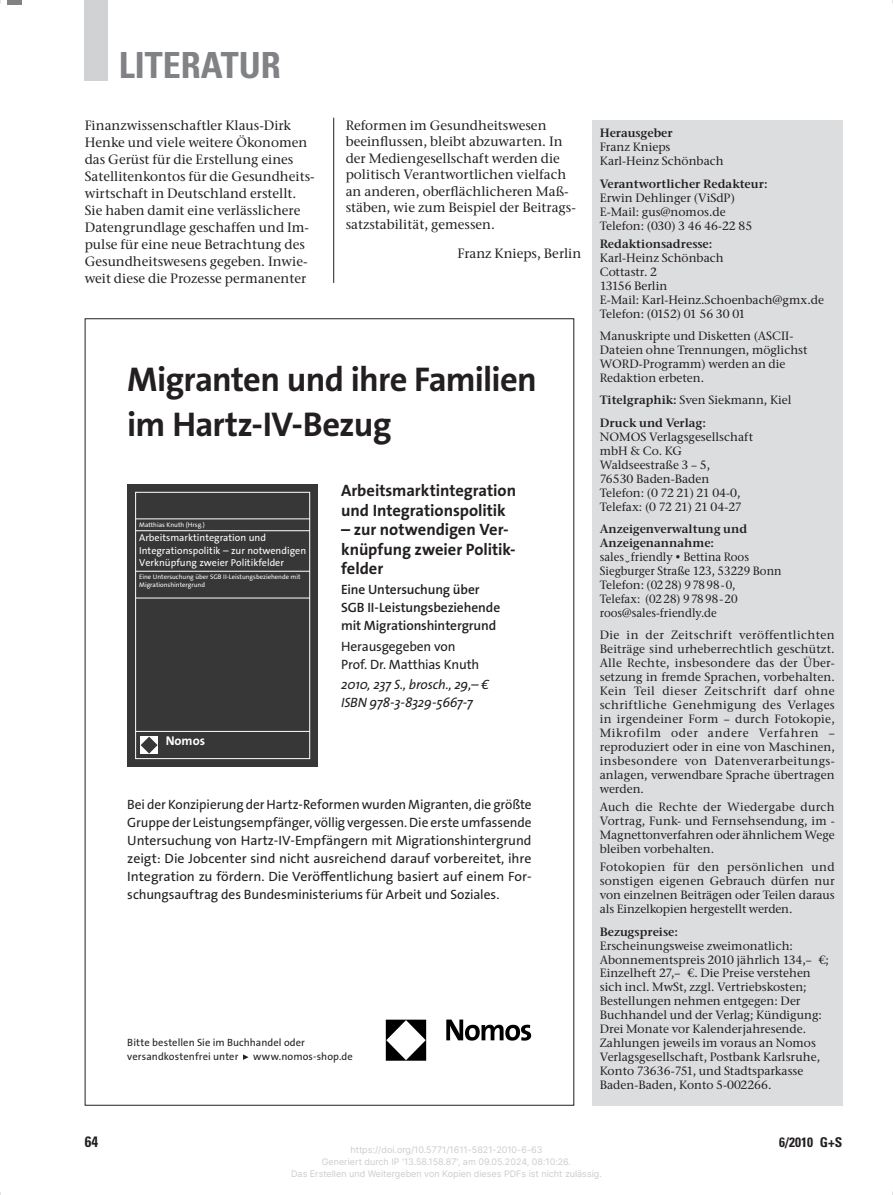
<style>
.page{position:relative;width:893px;height:1195px;background:#fff}
.page>*{position:absolute;margin:0;border:0;box-sizing:border-box;transform-origin:0 0}
.t1{font:700 condensed 36px "Univers LT";color:#808285}
.t2{font:700 34.5px/45px "The Sans Os F";letter-spacing:-.025em;color:#231f20}
.t3{font:700 16.5px/19.5px "The Sans Os F";letter-spacing:-.005em;color:#231f20}
.t4{font:700 condensed 15px "Univers LT";color:#231f20}
.t5{font:500 13.5px/17px "Stone Serif ITC";color:#231f20}
.t6{font:13.5px/18px "The Sans Os F";letter-spacing:-.01em;color:#231f20}
.t7{font:600 13.5px/18px "The Sans Os F";letter-spacing:-.01em;color:#231f20}
.t8{font:italic 13.5px/18px "The Sans Os F";letter-spacing:-.015em;color:#231f20}
.t9{font:700 condensed 13.5px "Univers LT";color:#231f20}
.t10{font:700 12.75px "The Sans Os F";color:#fff}
.t11{font:500 12px/14px "Stone Serif ITC";color:#231f20}
.t12{font:12px/14px "Stone Serif ITC Semi";color:#231f20}
.t13{font:500 12px/14px "Stone Serif ITC";color:#231f20;scale:.95 1}
.t14{font:10.5px/13.5px "The Sans Os F";letter-spacing:.01em;color:#231f20}
.t15{font:10.05px/12.3px "The Sans Os F";color:#fff}
.t16{font:9px/12px "Inter";color:#ccc;text-align:center}
.t17{font:6.6px/7.9px "The Sans Os F";color:#fff}
.s1{font-family:"Stone Serif ITC Semi";font-weight:400}
</style>
<div class="page">
<div style="left:7px;top:0;width:15px;height:5px;background:#808285"></div>
<hr style="left:333px;top:118px;width:1px;height:165px;background:#231f20">
<div style="left:85px;top:0;width:23px;height:80px;background:#d1d2d4"></div>
<div style="left:592px;top:120px;width:249px;height:985px;background:#dcdddf"></div>
<img style="left:385px;top:1019px;width:146px;height:42px">
<svg style="left:243px;top:1054px;width:5px;height:5px"></svg>
<div style="left:127px;top:484px;width:191px;height:282px;background:#373737"></div>
<div style="left:135px;top:492px;width:175px;height:266px;border:1px solid #fff"></div>
<hr style="left:135px;top:518px;width:175px;height:1px;background:#fff">
<hr style="left:135px;top:530px;width:175px;height:1px;background:#fff">
<hr style="left:135px;top:571px;width:175px;height:1px;background:#fff">
<hr style="left:135px;top:597px;width:175px;height:1px;background:#fff">
<hr style="left:135px;top:731px;width:175px;height:1px;background:#fff">
<div style="left:140px;top:736px;width:18px;height:17px;background:#fff"></div>
<svg style="left:141px;top:736px;width:16px;height:17px"></svg>
<h1 class="t1" style="left:119px;top:43px;width:163px">LITERATUR</h1>
<p class="t5" style="left:85px;top:116px;width:231px">Finanzwissenschaftler Klaus-Dirk Henke und viele weitere Ökonomen das Gerüst für die Erstellung eines Satellitenkontos für die Gesundheits&shy;wirtschaft in Deutschland erstellt.<br>Sie haben damit eine verlässlichere Datengrundlage geschaffen und Im&shy;pulse für eine neue Betrachtung des Gesundheitswesens gegeben. Inwie&shy;weit diese die Prozesse permanenter</p>
<p class="t5" style="left:345px;top:116px;width:231px;line-height:16.5px">Reformen im Gesundheitswesen beeinflussen, bleibt abzuwarten. In der Mediengesellschaft werden die politisch Verantwortlichen vielfach an anderen, oberflächlicheren Maß&shy;stäben, wie zum Beispiel der Beitrags&shy;satzstabilität, gemessen.</p>
<p class="t5" style="left:457px;top:244px;width:125px">Franz Knieps, Berlin</p>
<h2 class="t2" style="left:127px;top:357px;width:411px">Migranten und ihre Familien im Hartz-IV-Bezug</h2>
<p class="t17" style="left:139px;top:520px;width:67px">Matthias Knuth (Hrsg.)</p>
<p class="t15" style="left:139px;top:531px;width:168px">Arbeitsmarktintegration und<br>Integrationspolitik – zur notwendigen<br>Verknüpfung zweier Politikfelder</p>
<p class="t17" style="left:139px;top:573px;width:163px">Eine Untersuchung über SGB II-Leistungsbeziehende mit<br>Migrationshintergrund</p>
<p class="t10" style="left:166px;top:732px;width:41px">Nomos</p>
<h3 class="t3" style="left:341px;top:481px;width:176px">Arbeitsmarktintegration und Integrationspolitik</h3>
<h3 class="t3" style="left:341px;top:520px;width:176px">– zur notwendigen Ver&shy;knüpfung zweier Politik&shy;felder</h3>
<p class="t7" style="left:341px;top:580px;width:160px">Eine Untersuchung über<br>SGB II-Leistungsbeziehende mit Migrationshintergrund</p>
<p class="t6" style="left:341px;top:637px;width:140px">Herausgegeben von<br>Prof. Dr. Matthias Knuth</p>
<p class="t8" style="left:341px;top:675px;width:149px">2010, 237 S., brosch., 29,– €<br>ISBN 978-3-8329-5667-7</p>
<p class="t6" style="left:127px;top:795px;width:405px;text-align:justify">Bei der Konzipierung der Hartz-Reformen wurden Migranten, die größte Gruppe der Leistungsempfänger, völlig vergessen. Die erste umfassende Untersuchung von Hartz-IV-Empfängern mit Migrationshintergrund zeigt: Die Jobcenter sind nicht ausreichend darauf vorbereitet, ihre Integration zu fördern. Die Veröffentlichung basiert auf einem For&shy;schungsauftrag des Bundesministeriums für Arbeit und Soziales.</p>
<p class="t14" style="left:127px;top:1035px;width:179px">Bitte bestellen Sie im Buchhandel oder versandkostenfrei unter</p>
<p class="t14" style="left:253px;top:1049px;width:101px">www.nomos-shop.de</p>
<p class="t12" style="left:599px;top:126px;width:74px">Herausgeber</p>
<p class="t11" style="left:599px;top:140px;width:125px">Franz Knieps<br>Karl-Heinz Schönbach</p>
<p class="t12" style="left:599px;top:176px;width:169px">Verantwortlicher Redakteur:</p>
<p class="t11" style="left:599px;top:190px;width:154px">Erwin Dehlinger (ViSdP)<br>E-Mail: gus@nomos.de<br>Telefon: (030) 3 46 46-22 85</p>
<p class="t12" style="left:599px;top:236px;width:114px">Redaktionsadresse:</p>
<p class="t11" style="left:599px;top:250px;width:225px">Karl-Heinz Schönbach<br>Cottastr. 2<br>13156 Berlin<br>E-Mail: Karl-Heinz.Schoenbach@gmx.de<br>Telefon: (0152) 01 56 30 01</p>
<p class="t11" style="left:599px;top:328px;width:209px">Manuskripte und Disketten (ASCII-<br>Dateien ohne Trennungen, möglichst<br>WORD-Programm) werden an die<br>Redaktion erbeten.</p>
<p class="t11" style="left:599px;top:393px;width:193px"><span class="s1">Titelgraphik:</span> Sven Siekmann, Kiel</p>
<p class="t12" style="left:599px;top:415px;width:108px">Druck und Verlag:</p>
<p class="t11" style="left:599px;top:429px;width:20px">Nomos</p>
<p class="t11" style="left:599px;top:429px;width:155px;text-indent:49px">Verlagsgesellschaft mbH &amp; Co. KG<br>Waldseestraße 3 – 5,<br>76530 Baden-Baden<br>Telefon: (0 72 21) 21 04-0,<br>Telefax: (0 72 21) 21 04-27</p>
<p class="t12" style="left:599px;top:521px;width:149px">Anzeigenverwaltung und<br>Anzeigenannahme:</p>
<p class="t13" style="left:599px;top:549px;width:27px">sales</p>
<p class="t5" style="left:623px;top:556px;width:8px">˘</p>
<p class="t13" style="left:599px;top:549px;width:193px;text-indent:31px">friendly • Bettina Roos<br>Siegburger Straße 123, 53229 Bonn<br>Telefon: (0228) 97898-0,<br>Telefax: (0228) 97898-20 roos@sales-friendly.de</p>
<p class="t11" style="left:599px;top:628px;width:236px;text-align:justify">Die in der Zeitschrift veröffentlichten Beiträge sind urheberrechtlich geschützt.<br>Alle Rechte, insbesondere das der Über&shy;setzung in fremde Sprachen, vorbehalten.<br>Kein Teil dieser Zeitschrift darf ohne schriftliche Genehmigung des Verlages in irgendeiner Form – durch Fotokopie, Mikrofilm oder andere Verfahren – reproduziert oder in eine von Maschinen, insbesondere von Datenverarbeitungs&shy;anlagen, verwendbare Sprache übertragen werden.</p>
<p class="t11" style="left:599px;top:799px;width:236px">Auch die Rechte der Wiedergabe durch Vortrag, Funk- und Fernsehsendung, im ----- Magnettonverfahren oder ähnlichem Wege bleiben vorbehalten.</p>
<p class="t11" style="left:599px;top:859px;width:236px;text-align:justify">Fotokopien für den persönlichen und sonstigen eigenen Gebrauch dürfen nur von einzelnen Beiträgen oder Teilen daraus als Einzelkopien hergestellt werden.</p>
<p class="t12" style="left:599px;top:923px;width:80px">Bezugspreise:</p>
<p class="t11" style="left:599px;top:937px;width:231px">Erscheinungsweise zweimonatlich:<br>Abonnementspreis 2010 jährlich 134,– €; Einzelheft 27,– €. Die Preise verstehen sich incl. MwSt, zzgl. Vertriebskosten; Bestellungen nehmen entgegen: Der Buchhandel und der Verlag; Kündigung:<br>Drei Monate vor Kalenderjahresende.<br>Zahlungen jeweils im voraus an Nomos Verlagsgesellschaft, Postbank Karlsruhe, Konto 73636-751, und Stadtsparkasse Baden-Baden, Konto 5-002266.</p>
<p class="t4" style="left:85px;top:1132px;width:15px">64</p>
<p class="t9" style="left:779px;top:1133px;width:64px">6/2010 G+S</p>
<p class="t16" style="left:291px;top:1143px;width:312px">https://doi.org/10.5771/1611-5821-2010-6-63<br>Generiert durch IP '13.58.158.87', am 09.05.2024, 08:10:26.<br>Das Erstellen und Weitergeben von Kopien dieses PDFs ist nicht zulässig.</p>
</div>
